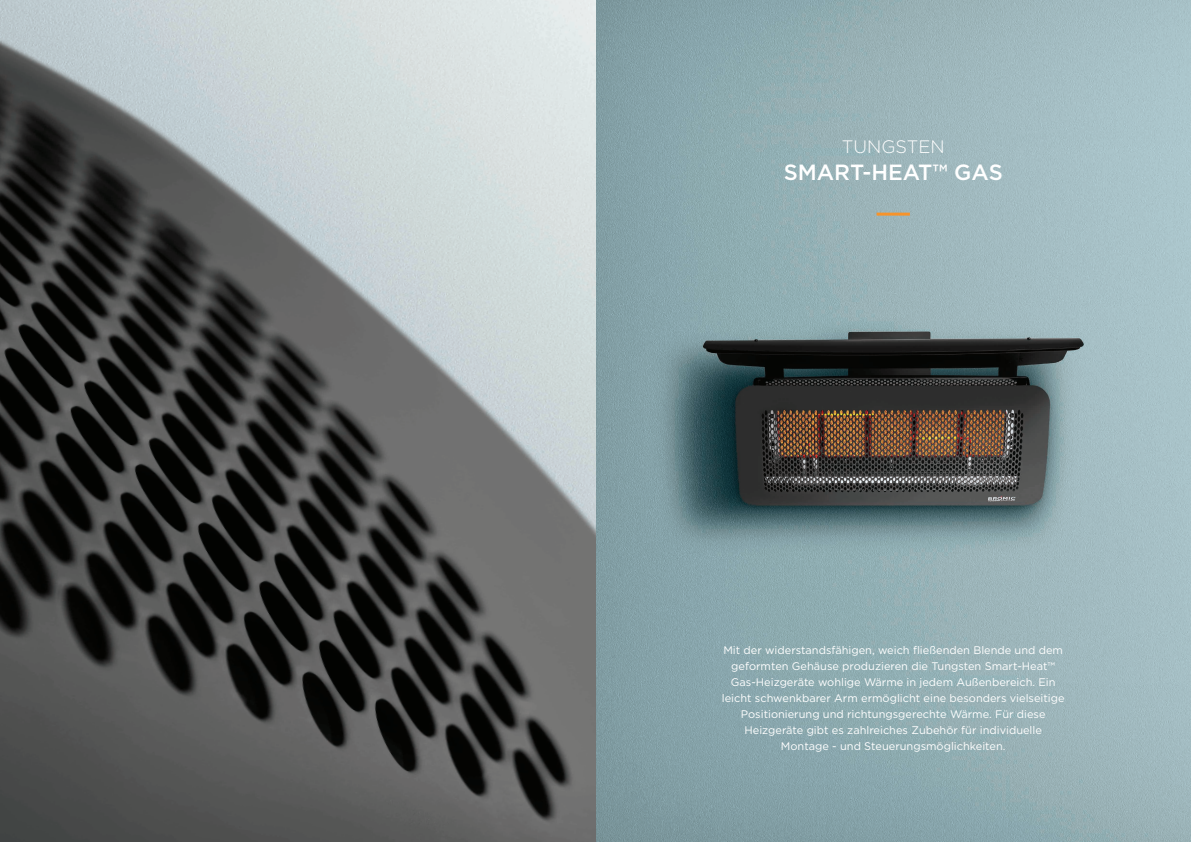
<style>
.page{position:relative;width:1191px;height:842px;background:#fff}
.page>*{position:absolute;margin:0;border:0;box-sizing:border-box;transform-origin:0 0}
.t1{font:500 22px "Gotham";color:#fff}
.t2{font:300 18px "Gotham";color:#fff}
.t3{font:11px/16px "Gotham";color:#fff;text-align:center}
</style>
<div class="page">
<img style="left:0;top:0;width:1191px;height:842px">
<hr style="left:876px;top:213px;width:34px;height:3px;background:#f7932a">
<h2 class="t2" style="left:841px;top:136px;width:104px">TUNGSTEN</h2>
<h1 class="t1" style="left:783px;top:158px;width:220px">SMART-HEAT™ GAS</h1>
<p class="t3" style="left:722px;top:642px;width:344px">Mit der widerstandsfähigen, weich fließenden Blende und dem geformten Gehäuse produzieren die Tungsten Smart-Heat™ Gas-Heizgeräte wohlige Wärme in jedem Außenbereich. Ein leicht schwenkbarer Arm ermöglicht eine besonders vielseitige Positionierung und richtungsgerechte Wärme. Für diese Heizgeräte gibt es zahlreiches Zubehör für individuelle Montage - und Steuerungsmöglichkeiten.</p>
</div>
